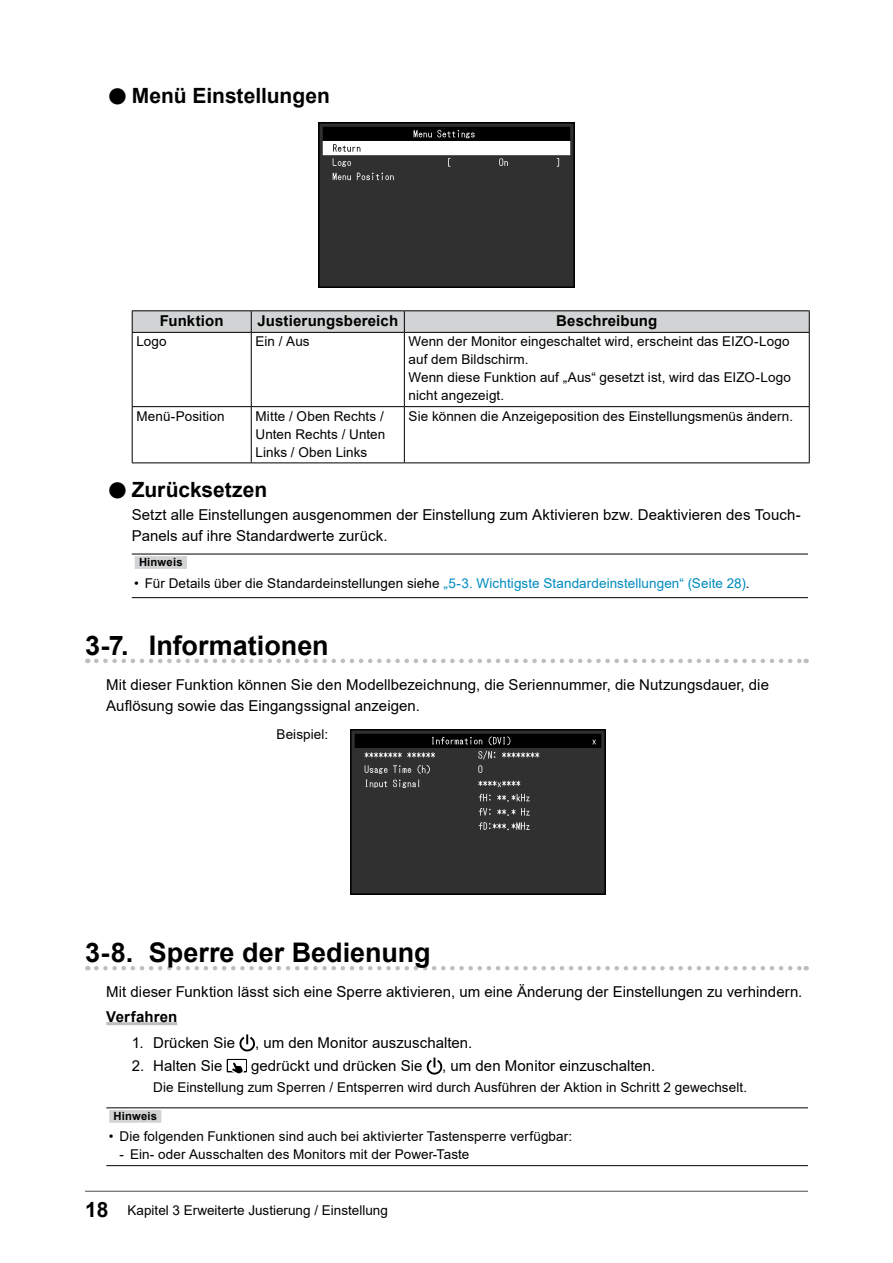
<style>
.page{position:relative;width:893px;height:1263px;background:#fff}
.page>*{position:absolute;margin:0;border:0;box-sizing:border-box;transform-origin:0 0}
.t1{font:700 27px "Arial";color:#000}
.t2{font:700 21px "Arial";color:#000}
.t3{font:15px/21px "Arial";letter-spacing:.005em;color:#000}
.t4{font:700 15px "Arial";letter-spacing:.01em;color:#000}
.t5{font:13.5px/18px "Arial";letter-spacing:.005em;color:#000}
.t6{font:13.5px "Arial";letter-spacing:.005em;color:#008bbf}
.t7{font:700 11.25px "Arial";letter-spacing:.015em;color:#000}
.s1{font-size:37.8px}
.s2{color:#000}
.s3{font-weight:700;font-size:21px}
</style>
<div class="page">
<hr style="left:85px;top:1191px;width:723px;height:1px;background:#58585b">
<svg style="left:96px;top:659px;width:711px;height:4px"></svg>
<svg style="left:96px;top:966px;width:711px;height:4px"></svg>
<hr style="left:106px;top:1022px;width:71px;height:3px;background:#bcbec0">
<img style="left:319px;top:122px;width:255px;height:165px">
<hr style="left:132px;top:310px;width:119px;height:1px;background:#000">
<hr style="left:251px;top:310px;width:153px;height:1px;background:#000">
<hr style="left:404px;top:310px;width:406px;height:1px;background:#000">
<svg style="left:132px;top:311px;width:678px;height:21px;background:#cbcdce"></svg>
<hr style="left:132px;top:332px;width:119px;height:1px;background:#000">
<hr style="left:251px;top:332px;width:153px;height:1px;background:#000">
<hr style="left:404px;top:332px;width:406px;height:1px;background:#000">
<hr style="left:132px;top:333px;width:1px;height:73px;background:#000">
<hr style="left:251px;top:333px;width:1px;height:73px;background:#000">
<hr style="left:404px;top:333px;width:1px;height:73px;background:#000">
<hr style="left:809px;top:333px;width:1px;height:73px;background:#000">
<hr style="left:132px;top:406px;width:119px;height:1px;background:#000">
<hr style="left:132px;top:407px;width:1px;height:55px;background:#000">
<hr style="left:251px;top:406px;width:153px;height:1px;background:#000">
<hr style="left:251px;top:407px;width:1px;height:55px;background:#000">
<hr style="left:404px;top:406px;width:406px;height:1px;background:#000">
<hr style="left:404px;top:407px;width:1px;height:55px;background:#000">
<hr style="left:809px;top:407px;width:1px;height:55px;background:#000">
<hr style="left:132px;top:462px;width:119px;height:1px;background:#000">
<hr style="left:251px;top:462px;width:153px;height:1px;background:#000">
<hr style="left:404px;top:462px;width:406px;height:1px;background:#000">
<hr style="left:132px;top:554px;width:676px;height:1px;background:#000">
<hr style="left:132px;top:597px;width:676px;height:1px;background:#000">
<div style="left:135px;top:556px;width:52px;height:13px;background:#d1d3d4"></div>
<img style="left:351px;top:729px;width:255px;height:166px">
<svg style="left:239px;top:1034px;width:16px;height:17px"></svg>
<svg style="left:231px;top:1062px;width:13px;height:12px"></svg>
<svg style="left:427px;top:1057px;width:15px;height:17px"></svg>
<hr style="left:106px;top:1107px;width:702px;height:1px;background:#000">
<hr style="left:106px;top:1165px;width:702px;height:1px;background:#000">
<div style="left:109px;top:1110px;width:52px;height:13px;background:#d1d3d4"></div>
<h2 class="t2" style="left:106px;top:81px;width:225px"><span class="s1">●</span>Menü Einstellungen</h2>
<p class="t4" style="left:160px;top:310px;width:65px">Funktion</p>
<p class="t4" style="left:257px;top:310px;width:142px">Justierungsbereich</p>
<p class="t4" style="left:556px;top:310px;width:103px">Beschreibung</p>
<p class="t5" style="left:136px;top:333px;width:32px">Logo</p>
<p class="t5" style="left:255px;top:333px;width:56px">Ein / Aus</p>
<p class="t5" style="left:409px;top:333px;width:384px">Wenn der Monitor eingeschaltet wird, erscheint das EIZO-Logo auf dem Bildschirm.<br>Wenn diese Funktion auf „Aus“ gesetzt ist, wird das EIZO-Logo nicht angezeigt.</p>
<p class="t5" style="left:136px;top:407px;width:90px">Menü-Position</p>
<p class="t5" style="left:256px;top:407px;width:131px;text-align:justify">Mitte / Oben Rechts / Unten Rechts / Unten Links / Oben Links</p>
<p class="t5" style="left:409px;top:407px;width:386px">Sie können die Anzeigeposition des Einstellungsmenüs ändern.</p>
<h2 class="t2" style="left:106px;top:475px;width:163px"><span class="s1">●</span>Zurücksetzen</h2>
<p class="t3" style="left:132px;top:504px;width:670px">Setzt alle Einstellungen ausgenommen der Einstellung zum Aktivieren bzw. Deaktivieren des Touch-<br>Panels auf ihre Standardwerte zurück.</p>
<p class="t7" style="left:139px;top:555px;width:45px">Hinweis</p>
<p class="t6" style="left:134px;top:574px;width:617px"><span class="s2">• Für Details über die Standardeinstellungen siehe</span> „5-3. Wichtigste Standardeinstellungen“ (Seite 28)<span class="s2">.</span></p>
<h1 class="t1" style="left:85px;top:626px;width:245px">3-7. Informationen</h1>
<p class="t3" style="left:106px;top:674px;width:664px">Mit dieser Funktion können Sie den Modellbezeichnung, die Seriennummer, die Nutzungsdauer, die<br>Auflösung sowie das Eingangssignal anzeigen.</p>
<p class="t5" style="left:277px;top:725px;width:53px">Beispiel:</p>
<h1 class="t1" style="left:85px;top:933px;width:347px">3-8. Sperre der Bedienung</h1>
<p class="t3" style="left:106px;top:981px;width:698px">Mit dieser Funktion lässt sich eine Sperre aktivieren, um eine Änderung der Einstellungen zu verhindern.</p>
<p class="t4" style="left:106px;top:1006px;width:73px">Verfahren</p>
<p class="t3" style="left:132px;top:1032px;width:105px">1. Drücken Sie</p>
<p class="t3" style="left:255px;top:1032px;width:219px">, um den Monitor auszuschalten.</p>
<p class="t3" style="left:132px;top:1055px;width:92px">2. Halten Sie</p>
<p class="t3" style="left:251px;top:1055px;width:173px">gedrückt und drücken Sie</p>
<p class="t3" style="left:442px;top:1055px;width:215px">, um den Monitor einzuschalten.</p>
<p class="t5" style="left:153px;top:1078px;width:595px">Die Einstellung zum Sperren / Entsperren wird durch Ausführen der Aktion in Schritt 2 gewechselt.</p>
<p class="t7" style="left:113px;top:1108px;width:45px">Hinweis</p>
<p class="t5" style="left:109px;top:1128px;width:465px">• Die folgenden Funktionen sind auch bei aktivierter Tastensperre verfügbar:</p>
<p class="t5" style="left:119px;top:1146px;width:351px">- Ein- oder Ausschalten des Monitors mit der Power-Taste</p>
<p class="t5" style="left:85px;top:1201px;width:304px"><span class="s3">18</span> Kapitel 3 Erweiterte Justierung / Einstellung</p>
</div>
